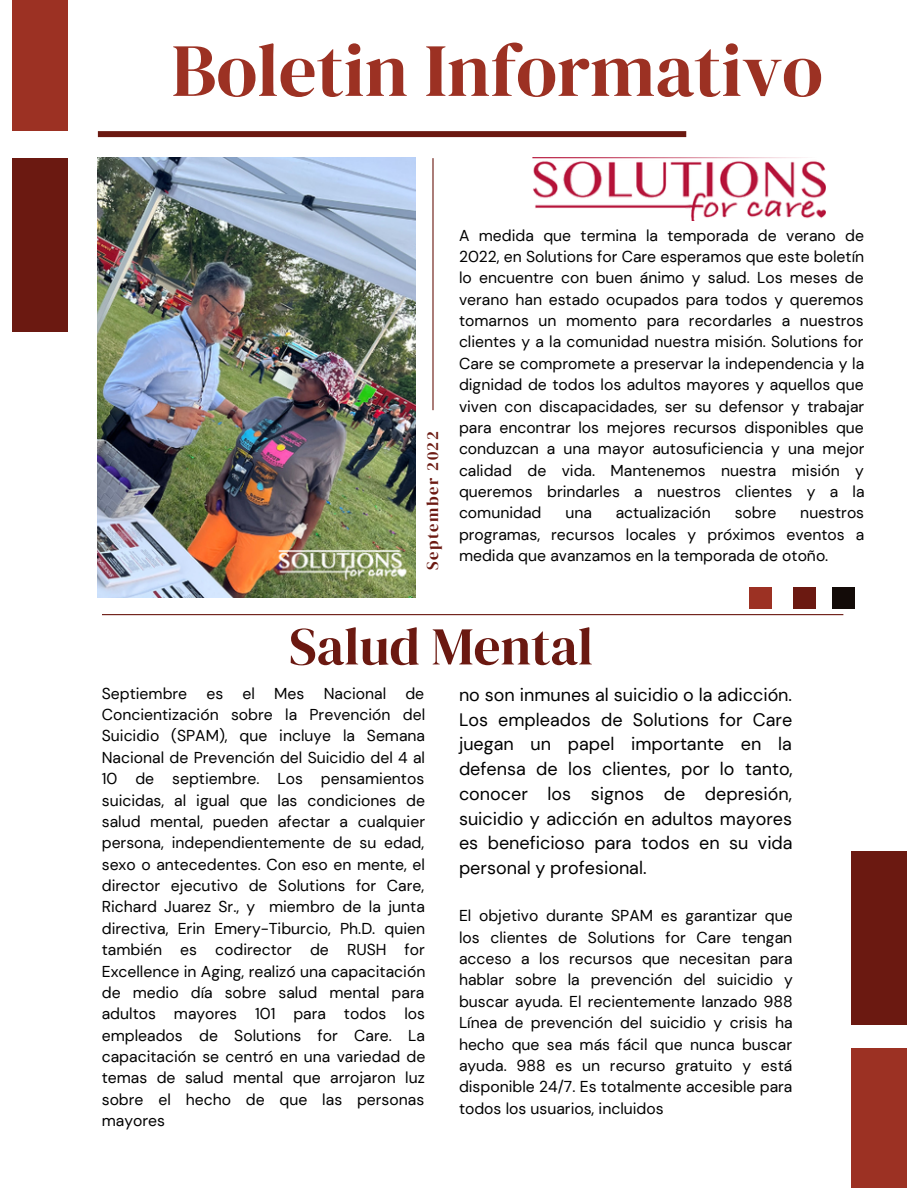
<style>
.page{position:relative;width:918px;height:1188px;background:#fff}
.page>*{position:absolute;margin:0;border:0;box-sizing:border-box;transform-origin:0 0}
.t1{font:75px "DM Serif Display";color:#9c3123}
.t2{font:53.1px "DM Serif Display";color:#6b1911}
.t3{font:18px/24.8px "DM Sans";color:#000;text-align:justify}
.t4{font:16.5px "DM Serif Display";letter-spacing:.095em;color:#6b1911}
.t5{font:15.75px/21.3px "DM Sans";color:#000;text-align:justify}
</style>
<div class="page">
<img style="left:98px;top:157px;width:317px;height:440px">
<div style="left:98px;top:131px;width:588px;height:6px;background:#6b1911"></div>
<hr style="left:432px;top:158px;width:2px;height:252px;background:#6b1911">
<div style="left:13px;top:0;width:55px;height:131px;background:#9c3123"></div>
<div style="left:749px;top:587px;width:22px;height:21px;background:#9c3123"></div>
<div style="left:793px;top:587px;width:22px;height:21px;background:#6b1911"></div>
<div style="left:832px;top:587px;width:23px;height:21px;background:#130b08"></div>
<hr style="left:102px;top:614px;width:741px;height:1px;background:#6b1911">
<div style="left:851px;top:1048px;width:55px;height:140px;background:#9c3123"></div>
<div style="left:851px;top:852px;width:55px;height:173px;background:#6b1911"></div>
<div style="left:13px;top:159px;width:55px;height:173px;background:#6b1911"></div>
<img style="left:532px;top:157px;width:294px;height:63px">
<h1 class="t1" style="left:172px;top:18px;width:653px">Boletin Informativo</h1>
<p class="t4" style="left:421px;top:570px;width:140px;rotate:-90deg">September 2022</p>
<p class="t5" style="left:459px;top:225px;width:407px">A medida que termina la temporada de verano de 2022, en Solutions for Care esperamos que este boletín lo encuentre con buen ánimo y salud. Los meses de verano han estado ocupados para todos y queremos tomarnos un momento para recordarles a nuestros clientes y a la comunidad nuestra misión. Solutions for Care se compromete a preservar la independencia y la dignidad de todos los adultos mayores y aquellos que viven con discapacidades, ser su defensor y trabajar para encontrar los mejores recursos disponibles que conduzcan a una mayor autosuficiencia y una mejor calidad de vida. Mantenemos nuestra misión y queremos brindarles a nuestros clientes y a la comunidad</p>
<p class="t5" style="left:565px;top:502px;width:28px">una</p>
<p class="t5" style="left:616px;top:502px;width:97px">actualización</p>
<p class="t5" style="left:735px;top:502px;width:43px">sobre</p>
<p class="t5" style="left:459px;top:502px;width:407px;text-indent:341px">nuestros programas, recursos locales y próximos eventos a medida que avanzamos en la temporada de otoño.</p>
<h2 class="t2" style="left:289px;top:609px;width:306px">Salud Mental</h2>
<p class="t5" style="left:102px;top:683px;width:325px">Septiembre es el Mes Nacional de Concientización sobre la Prevención del Suicidio (SPAM), que incluye la Semana Nacional de Prevención del Suicidio del 4 al 10 de septiembre. Los pensamientos suicidas, al igual que las condiciones de salud mental, pueden afectar a cualquier persona, independientemente de su edad, sexo o antecedentes. Con eso en mente, el director ejecutivo de Solutions for Care, Richard Juarez Sr., y miembro de la junta directiva, Erin Emery-Tiburcio, Ph.D. quien también es codirector de RUSH for Excellence in Aging, realizó una capacitación de medio día sobre salud mental para adultos mayores 101 para todos los empleados de Solutions for Care. La capacitación se centró en una variedad de temas de salud mental que arrojaron luz sobre el hecho de que las personas mayores</p>
<p class="t3" style="left:459px;top:682px;width:335px">no son inmunes al suicidio o la adicción.<br>Los empleados de Solutions for Care juegan un papel importante en la defensa de los clientes, por lo tanto, conocer los signos de depresión, suicidio y adicción en adultos mayores es beneficioso para todos en su vida personal y profesional.</p>
<p class="t5" style="left:459px;top:905px;width:335px">El objetivo durante SPAM es garantizar que los clientes de Solutions for Care tengan acceso a los recursos que necesitan para hablar sobre la prevención del suicidio y buscar ayuda. El recientemente lanzado 988<br>Línea de prevención del suicidio y crisis ha hecho que sea más fácil que nunca buscar ayuda. 988 es un recurso gratuito y está disponible 24/7. Es totalmente accesible para todos los usuarios, incluidos</p>
</div>
